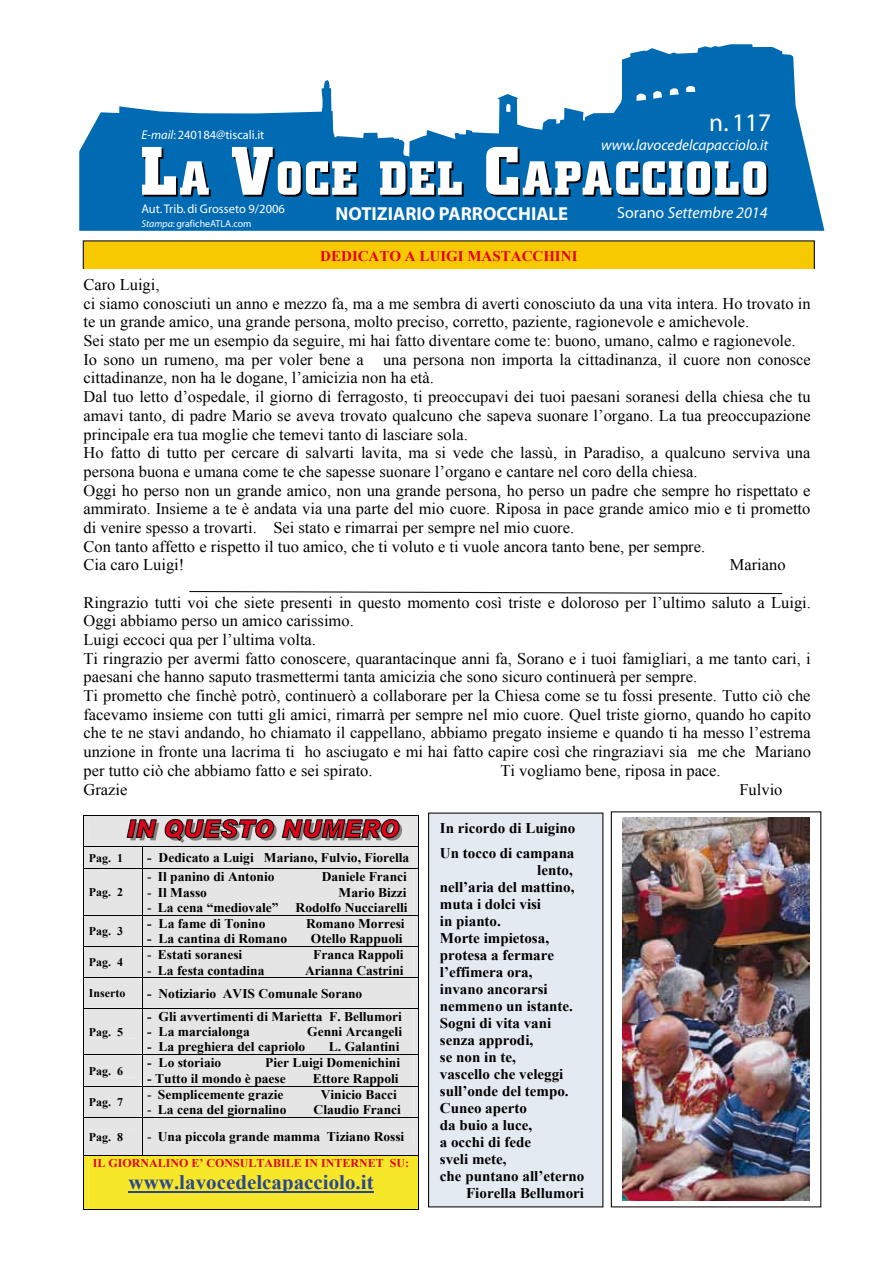
<style>
.page{position:relative;width:893px;height:1263px;background:#fff}
.page>*{position:absolute;margin:0;border:0;box-sizing:border-box;transform-origin:0 0}
.t1{font:25.5px "Myriad";color:#fff}
.t2{font:700 20.7px "Times New Roman";color:#2a4594}
.t3{font:700 18.9px "Myriad";color:#fff}
.t4{font:16.2px/18.8px "Times New Roman";color:#000}
.t5{font:italic 16.05px "Myriad";color:#fff}
.t6{font:italic 15px "Myriad";color:#fff}
.t7{font:700 14.85px/25.5px "Times New Roman";color:#000}
.t8{font:italic 14.85px "Times New Roman";color:#fff}
.t9{font:700 14.85px "Times New Roman";color:#e2031a}
.t10{font:700 14.85px "Times New Roman";color:#fff}
.t11{font:700 13.35px "Times New Roman";color:#000}
.t12{font:12.6px "Myriad";color:#fff}
.t13{font:700 11.85px "Times New Roman";color:#000}
.t14{font:700 11.85px "Times New Roman";color:#e2031a}
.t15{font:10.05px "Myriad";color:#fff}
.s1{font-style:italic}
.s2{font-style:normal}
.s3{font-weight:400}
</style>
<div class="page">
<svg style="left:79px;top:44px;width:745px;height:187px;fill:#006ab3"></svg>
<svg style="left:142px;top:147px;width:69px;height:50px"></svg>
<svg style="left:232px;top:147px;width:126px;height:50px"></svg>
<svg style="left:380px;top:161px;width:84px;height:36px"></svg>
<svg style="left:486px;top:147px;width:282px;height:50px"></svg>
<div style="left:83px;top:241px;width:731px;height:29px;background:#f7c900"></div>
<svg style="left:83px;top:815px;width:336px;height:395px;background:#dad5bd"></svg>
<div style="left:429px;top:813px;width:174px;height:394px;background:#e4eaf2"></div>
<div style="left:428px;top:812px;width:175px;height:395px;border:1px solid #111211"></div>
<svg style="left:189px;top:590px;width:594px;height:5px"></svg>
<div style="left:611px;top:811px;width:210px;height:396px;border:1px solid #111211"></div>
<img style="left:623px;top:818px;width:187px;height:383px">
<p class="t12" style="left:141px;top:128px;width:125px"><span class="s1">E-mail</span>: 240184@tiscali.it</p>
<p class="t12" style="left:141px;top:202px;width:145px">Aut. Trib. di Grosseto 9/2006</p>
<p class="t15" style="left:141px;top:219px;width:112px"><span class="s1">Stampa</span>: graficheATLA.com</p>
<p class="t3" style="left:336px;top:204px;width:234px">NOTIZIARIO PARROCCHIALE</p>
<p class="t9" style="left:320px;top:245px;width:259px">DEDICATO A LUIGI MASTACCHINI</p>
<h1 class="t1" style="left:709px;top:110px;width:63px">n. 117</h1>
<p class="t8" style="left:609px;top:128px;width:171px">www.lavocedelcapacciolo.it</p>
<p class="t6" style="left:601px;top:138px;width:168px">www.lavocedelcapacciolo.it</p>
<p class="t5" style="left:617px;top:204px;width:152px"><span class="s2">Sorano</span> Settembre 2014</p>
<p class="t10" style="left:618px;top:208px;width:152px">Sorano settembre 2014</p>
<p class="t4" style="left:83px;top:275px;width:729px">Caro Luigi,<br>ci siamo conosciuti un anno e mezzo fa, ma a me sembra di averti conosciuto da una vita intera. Ho trovato in te un grande amico, una grande persona, molto preciso, corretto, paziente, ragionevole e amichevole.<br>Sei stato per me un esempio da seguire, mi hai fatto diventare come te: buono, umano, calmo e ragionevole.<br>Io sono un rumeno, ma per voler bene a una persona non importa la cittadinanza, il cuore non conosce cittadinanze, non ha le dogane, l’amicizia non ha età.<br>Dal tuo letto d’ospedale, il giorno di ferragosto, ti preoccupavi dei tuoi paesani soranesi della chiesa che tu amavi tanto, di padre Mario se aveva trovato qualcuno che sapeva suonare l’organo. La tua preoccupazione principale era tua moglie che temevi tanto di lasciare sola.<br>Ho fatto di tutto per cercare di salvarti lavita, ma si vede che lassù, in Paradiso, a qualcuno serviva una persona buona e umana come te che sapesse suonare l’organo e cantare nel coro della chiesa.<br>Oggi ho perso non un grande amico, non una grande persona, ho perso un padre che sempre ho rispettato e ammirato. Insieme a te è andata via una parte del mio cuore. Riposa in pace grande amico mio e ti prometto di venire spesso a trovarti. Sei stato e rimarrai per sempre nel mio cuore.<br>Con tanto affetto e rispetto il tuo amico, che ti voluto e ti vuole ancora tanto bene, per sempre.<br>Cia caro Luigi!</p>
<p class="t4" style="left:730px;top:555px;width:57px">Mariano</p>
<p class="t4" style="left:83px;top:593px;width:729px">Ringrazio tutti voi che siete presenti in questo momento così triste e doloroso per l’ultimo saluto a Luigi.<br>Oggi abbiamo perso un amico carissimo.<br>Luigi eccoci qua per l’ultima volta.<br>Ti ringrazio per avermi fatto conoscere, quarantacinque anni fa, Sorano e i tuoi famigliari, a me tanto cari, i paesani che hanno saputo trasmettermi tanta amicizia che sono sicuro continuerà per sempre.<br>Ti prometto che finchè potrò, continuerò a collaborare per la Chiesa come se tu fossi presente. Tutto ciò che facevamo insieme con tutti gli amici, rimarrà per sempre nel mio cuore. Quel triste giorno, quando ho capito che te ne stavi andando, ho chiamato il cappellano, abbiamo pregato insieme e quando ti ha messo l’estrema unzione in fronte una lacrima ti ho asciugato e mi hai fatto capire così che ringraziavi sia me che Mariano per tutto ciò che abbiamo fatto e sei spirato.</p>
<p class="t4" style="left:500px;top:761px;width:222px">Ti vogliamo bene, riposa in pace.</p>
<p class="t4" style="left:83px;top:779px;width:45px">Grazie</p>
<p class="t4" style="left:739px;top:779px;width:45px">Fulvio</p>
<p class="t7" style="left:440px;top:815px;width:137px">In ricordo di Luigino<br>Un tocco di campana</p>
<p class="t7" style="left:537px;top:857px;width:37px">lento,</p>
<p class="t7" style="left:440px;top:874px;width:136px">nell’aria del mattino,</p>
<p class="t7" style="left:440px;top:891px;width:103px">muta i dolci visi</p>
<p class="t7" style="left:440px;top:908px;width:62px">in pianto.</p>
<p class="t7" style="left:440px;top:925px;width:111px">Morte impietosa,</p>
<p class="t7" style="left:440px;top:942px;width:116px">protesa a fermare</p>
<p class="t7" style="left:440px;top:959px;width:94px">l’effimera ora,</p>
<p class="t7" style="left:440px;top:976px;width:109px">invano ancorarsi</p>
<p class="t7" style="left:440px;top:993px;width:135px">nemmeno un istante.</p>
<p class="t7" style="left:440px;top:1010px;width:113px">Sogni di vita vani</p>
<p class="t7" style="left:440px;top:1027px;width:95px">senza approdi,</p>
<p class="t7" style="left:440px;top:1044px;width:77px">se non in te,</p>
<p class="t7" style="left:440px;top:1061px;width:125px">vascello che veleggi</p>
<p class="t7" style="left:440px;top:1078px;width:130px">sull’onde del tempo.</p>
<p class="t7" style="left:440px;top:1095px;width:89px">Cuneo aperto</p>
<p class="t7" style="left:440px;top:1112px;width:94px">da buio a luce,</p>
<p class="t7" style="left:440px;top:1129px;width:93px">a occhi di fede</p>
<p class="t7" style="left:440px;top:1146px;width:68px">sveli mete,</p>
<p class="t7" style="left:440px;top:1163px;width:146px">che puntano all’eterno</p>
<p class="t7" style="left:466px;top:1180px;width:120px">Fiorella Bellumori</p>
<p class="t13" style="left:89px;top:850px;width:36px">Pag. 1</p>
<p class="t11" style="left:147px;top:849px;width:264px">- Dedicato a Luigi Mariano, Fulvio, Fiorella</p>
<p class="t13" style="left:89px;top:884px;width:36px">Pag. 2</p>
<p class="t11" style="left:147px;top:867px;width:129px"><span class="s3">-</span> Il panino di Antonio</p>
<p class="t11" style="left:322px;top:867px;width:87px">Daniele Franci</p>
<p class="t11" style="left:147px;top:883px;width:61px"><span class="s3">-</span> Il Masso</p>
<p class="t11" style="left:339px;top:883px;width:69px">Mario Bizzi</p>
<p class="t11" style="left:147px;top:898px;width:133px"><span class="s3">-</span> La cena “mediovale”</p>
<p class="t11" style="left:296px;top:898px;width:114px">Rodolfo Nucciarelli</p>
<p class="t11" style="left:147px;top:914px;width:120px">- La fame di Tonino</p>
<p class="t11" style="left:306px;top:914px;width:100px">Romano Morresi</p>
<p class="t11" style="left:147px;top:929px;width:141px">- La cantina di Romano</p>
<p class="t11" style="left:311px;top:929px;width:93px">Otello Rappuoli</p>
<p class="t13" style="left:89px;top:923px;width:36px">Pag. 3</p>
<p class="t11" style="left:147px;top:945px;width:97px"><span class="s3">-</span> Estati soranesi</p>
<p class="t11" style="left:313px;top:945px;width:92px">Franca Rappoli</p>
<p class="t11" style="left:147px;top:961px;width:119px"><span class="s3">-</span> La festa contadina</p>
<p class="t11" style="left:305px;top:961px;width:100px">Arianna Castrini</p>
<p class="t13" style="left:89px;top:954px;width:36px">Pag. 4</p>
<p class="t13" style="left:89px;top:985px;width:38px">Inserto</p>
<p class="t11" style="left:147px;top:984px;width:217px">- Notiziario AVIS Comunale Sorano</p>
<p class="t13" style="left:89px;top:1023px;width:36px">Pag. 5</p>
<p class="t11" style="left:147px;top:1007px;width:256px">- Gli avvertimenti di Marietta F. Bellumori</p>
<p class="t11" style="left:147px;top:1022px;width:104px">- La marcialonga</p>
<p class="t11" style="left:307px;top:1022px;width:96px">Genni Arcangeli</p>
<p class="t11" style="left:147px;top:1038px;width:160px">- La preghiera del capriolo</p>
<p class="t11" style="left:329px;top:1038px;width:72px">L. Galantini</p>
<p class="t11" style="left:147px;top:1054px;width:76px">- Lo storiaio</p>
<p class="t11" style="left:265px;top:1054px;width:136px">Pier Luigi Domenichini</p>
<p class="t11" style="left:147px;top:1069px;width:140px">- Tutto il mondo è paese</p>
<p class="t11" style="left:313px;top:1069px;width:87px">Ettore Rappoli</p>
<p class="t13" style="left:89px;top:1062px;width:36px">Pag. 6</p>
<p class="t11" style="left:147px;top:1085px;width:138px"><span class="s3">-</span> Semplicemente grazie</p>
<p class="t11" style="left:321px;top:1085px;width:78px">Vinicio Bacci</p>
<p class="t11" style="left:147px;top:1100px;width:141px"><span class="s3">-</span> La cena del giornalino</p>
<p class="t11" style="left:314px;top:1100px;width:89px">Claudio Franci</p>
<p class="t13" style="left:89px;top:1094px;width:36px">Pag. 7</p>
<p class="t13" style="left:89px;top:1129px;width:36px">Pag. 8</p>
<p class="t11" style="left:147px;top:1127px;width:259px"><span class="s3">-</span> Una piccola grande mamma Tiziano Rossi</p>
<p class="t14" style="left:93px;top:1155px;width:318px">IL GIORNALINO E’ CONSULTABILE IN INTERNET SU:</p>
<p class="t2" style="left:129px;top:1168px;width:247px">www.lavocedelcapacciolo.it</p>
</div>
